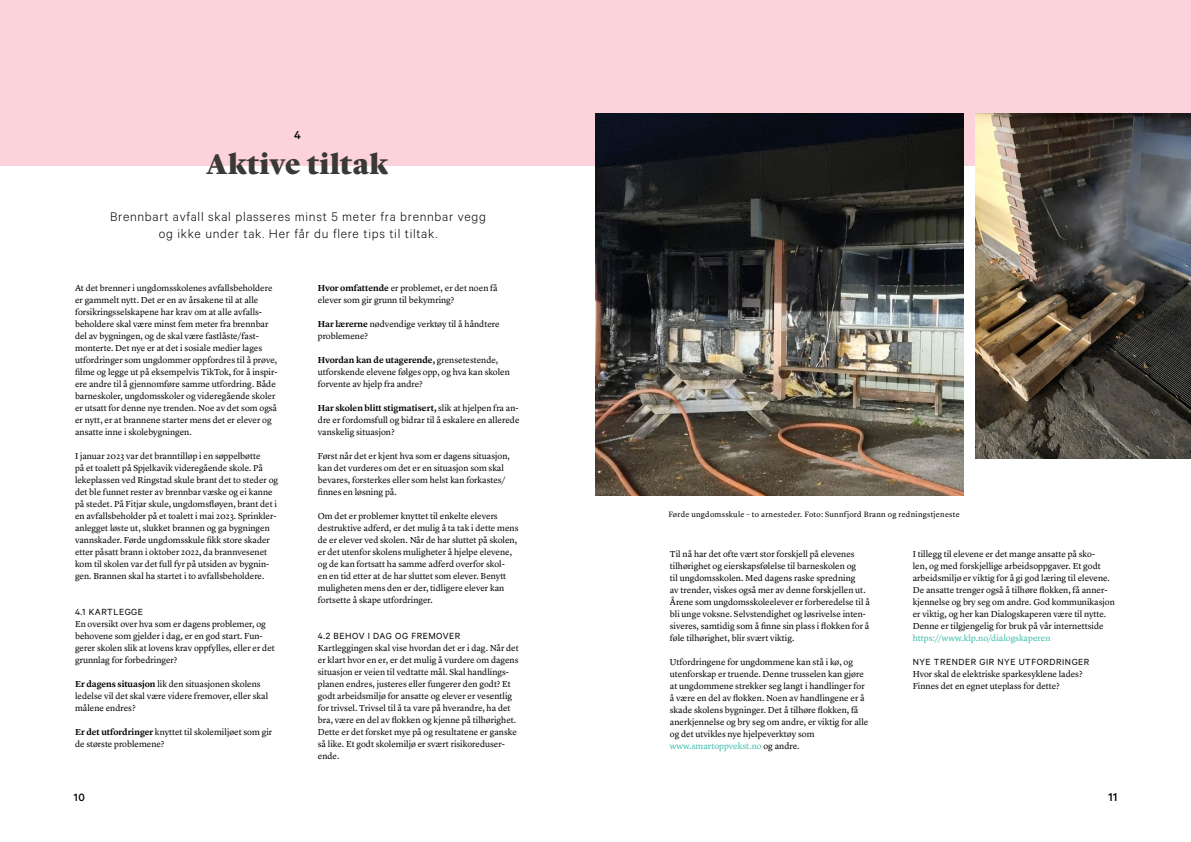
<style>
.page{position:relative;width:1191px;height:842px;background:#fff}
.page>*{position:absolute;margin:0;border:0;box-sizing:border-box;transform-origin:0 0}
.t1{font:900 29px "Lyon Display";letter-spacing:.02em;color:#3b3838}
.t2{font:300 14px/16.8px "Calibre";letter-spacing:.05em;color:#000;text-align:center}
.t3{font:500 13px "Calibre";color:#000}
.t4{font:500 12.7px "Calibre";color:#000}
.t5{font:500 12px "Calibre";color:#000}
.t6{font:10px "Calibre";letter-spacing:.05em;color:#000}
.t7{font:9px/12px "Lyon Text";color:#000}
.t8{font:9px "Lyon Text";color:#3ebdab}
.t9{font:8px "Lyon Text";letter-spacing:.03em;color:#000}
.s1{font-weight:600}
.s2{color:#3ebdab}
</style>
<div class="page">
<div style="left:0;top:0;width:1191px;height:165px;background:#fcd3da"></div>
<img style="left:595px;top:113px;width:368px;height:382px">
<img style="left:975px;top:113px;width:216px;height:346px">
<h3 class="t3" style="left:294px;top:128px;width:8px">4</h3>
<h1 class="t1" style="left:207px;top:143px;width:183px">Aktive tiltak</h1>
<h2 class="t2" style="left:110px;top:207px;width:377px">Brennbart avfall skal plasseres minst 5 meter fra brennbar vegg og ikke under tak. Her får du flere tips til tiltak.</h2>
<p class="t7" style="left:75px;top:281px;width:204px">At det brenner i ungdomsskolenes avfallsbeholdere er gammelt nytt. Det er en av årsakene til at alle forsikringsselskapene har krav om at alle avfalls&shy;beholdere skal være minst fem meter fra brennbar del av bygningen, og de skal være fastlåste/fast&shy;monterte. Det nye er at det i sosiale medier lages utfordringer som ungdommer oppfordres til å prøve, filme og legge ut på eksempelvis TikTok, for å inspir&shy;ere andre til å gjennomføre samme utfordring. Både barneskoler, ungdomsskoler og videregående skoler er utsatt for denne nye trenden. Noe av det som også er nytt, er at brannene starter mens det er elever og ansatte inne i skolebygningen.</p>
<p class="t7" style="left:75px;top:449px;width:205px">I januar 2023 var det branntilløp i en søppelbøtte<br>på et toalett på Spjelkavik videregående skole. På lekeplassen ved Ringstad skule brant det to steder og det ble funnet rester av brennbar væske og ei kanne på stedet. På Fitjar skule, ungdomsfløyen, brant det i en avfallsbeholder på et toalett i mai 2023. Sprinkler&shy;anlegget løste ut, slukket brannen og ga bygningen vannskader. Førde ungdomsskule fikk store skader etter påsatt brann i oktober 2022, da brannvesenet kom til skolen var det full fyr på utsiden av bygnin&shy;gen. Brannen skal ha startet i to avfallsbeholdere.</p>
<p class="t6" style="left:75px;top:606px;width:70px">4.1 KARTLEGGE</p>
<p class="t7" style="left:75px;top:617px;width:201px">En oversikt over hva som er dagens problemer, og behovene som gjelder i dag, er en god start. Fun&shy;gerer skolen slik at lovens krav oppfylles, eller er det grunnlag for forbedringer?</p>
<p class="t7" style="left:75px;top:677px;width:195px"><span class="s1">Er dagens situasjon</span> lik den situasjonen skolens ledelse vil det skal være videre fremover, eller skal målene endres?</p>
<p class="t7" style="left:75px;top:725px;width:199px"><span class="s1">Er det utfordringer</span> knyttet til skolemiljøet som gir de største problemene?</p>
<p class="t7" style="left:318px;top:281px;width:181px"><span class="s1">Hvor omfattende</span> er problemet, er det noen få elever som gir grunn til bekymring?</p>
<p class="t7" style="left:318px;top:317px;width:183px"><span class="s1">Har lærerne</span> nødvendige verktøy til å håndtere problemene?</p>
<p class="t7" style="left:318px;top:353px;width:193px"><span class="s1">Hvordan kan de utagerende,</span> grensetestende, utforskende elevene følges opp, og hva kan skolen forvente av hjelp fra andre?</p>
<p class="t7" style="left:318px;top:401px;width:203px;text-align:justify"><span class="s1">Har skolen blitt stigmatisert,</span> slik at hjelpen fra an&shy;dre er fordomsfull og bidrar til å eskalere en allerede vanskelig situasjon?</p>
<p class="t7" style="left:318px;top:449px;width:194px">Først når det er kjent hva som er dagens situasjon, kan det vurderes om det er en situasjon som skal bevares, forsterkes eller som helst kan forkastes/ finnes en løsning på.</p>
<p class="t7" style="left:318px;top:509px;width:202px">Om det er problemer knyttet til enkelte elevers destruktive adferd, er det mulig å ta tak i dette mens de er elever ved skolen. Når de har sluttet på skolen, er det utenfor skolens muligheter å hjelpe elevene, og de kan fortsatt ha samme adferd overfor skol-<br>en en tid etter at de har sluttet som elever. Benytt muligheten mens den er der, tidligere elever kan fortsette å skape utfordringer.</p>
<p class="t6" style="left:318px;top:630px;width:144px">4.2 BEHOV I DAG OG FREMOVER</p>
<p class="t7" style="left:318px;top:641px;width:202px">Kartleggingen skal vise hvordan det er i dag. Når det er klart hvor en er, er det mulig å vurdere om dagens situasjon er veien til vedtatte mål. Skal handlings&shy;planen endres, justeres eller fungerer den godt? Et godt arbeidsmiljø for ansatte og elever er vesentlig for trivsel. Trivsel til å ta vare på hverandre, ha det bra, være en del av flokken og kjenne på tilhørighet.<br>Dette er det forsket mye på og resultatene er ganske så like. Et godt skolemiljø er svært risikoreduser&shy;ende.</p>
<p class="t9" style="left:668px;top:508px;width:293px">Førde ungdomsskule – to arnesteder. Foto: Sunnfjord Brann og redningstjeneste</p>
<p class="t7" style="left:670px;top:547px;width:201px">Til nå har det ofte vært stor forskjell på elevenes tilhørighet og eierskapsfølelse til barneskolen og<br>til ungdomsskolen. Med dagens raske spredning<br>av trender, viskes også mer av denne forskjellen ut.<br>Årene som ungdomsskoleelever er forberedelse til å bli unge voksne. Selvstendighet og løsrivelse inten&shy;siveres, samtidig som å finne sin plass i flokken for å føle tilhørighet, blir svært viktig.</p>
<p class="t7" style="left:670px;top:655px;width:200px">Utfordringene for ungdommene kan stå i kø, og utenforskap er truende. Denne trusselen kan gjøre at ungdommene strekker seg langt i handlinger for å være en del av flokken. Noen av handlingene er å skade skolens bygninger. Det å tilhøre flokken, få anerkjennelse og bry seg om andre, er viktig for alle og det utvikles nye hjelpeverktøy som <span class="s2">www.smartoppvekst.no</span> og andre.</p>
<p class="t7" style="left:912px;top:547px;width:203px">I tillegg til elevene er det mange ansatte på sko-<br>len, og med forskjellige arbeidsoppgaver. Et godt arbeidsmiljø er viktig for å gi god læring til elevene.<br>De ansatte trenger også å tilhøre flokken, få anner&shy;kjennelse og bry seg om andre. God kommunikasjon er viktig, og her kan Dialogskaperen være til nytte.<br>Denne er tilgjengelig for bruk på vår internettside</p>
<p class="t8" style="left:912px;top:631px;width:139px">https://www.klp.no/dialogskaperen</p>
<p class="t6" style="left:912px;top:656px;width:178px">NYE TRENDER GIR NYE UTFORDRINGER</p>
<p class="t7" style="left:912px;top:667px;width:171px">Hvor skal de elektriske sparkesyklene lades?<br>Finnes det en egnet uteplass for dette?</p>
<h3 class="t5" style="left:74px;top:790px;width:12px">10</h3>
<h3 class="t4" style="left:1108px;top:790px;width:10px">11</h3>
</div>
